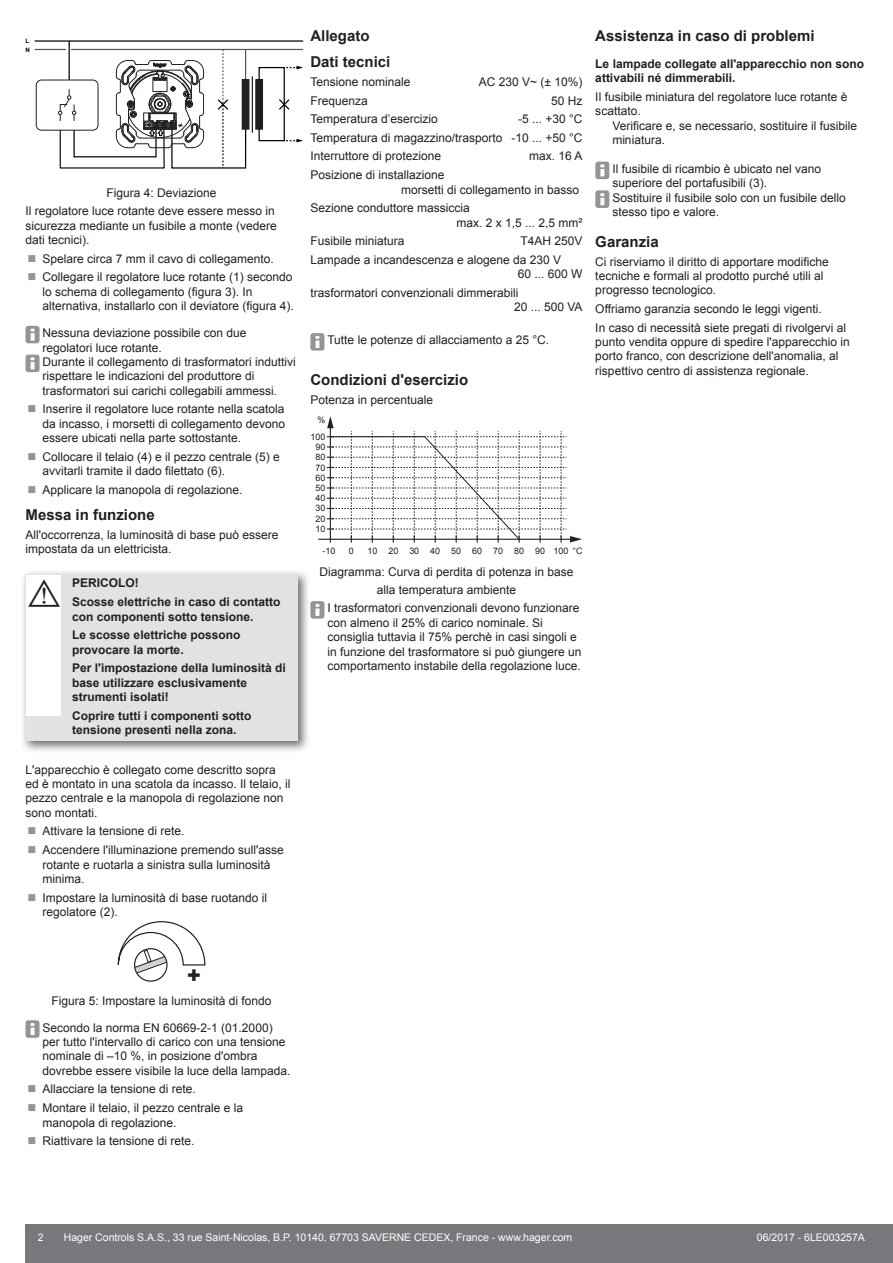
<style>
.page{position:relative;width:893px;height:1263px;background:#fff}
.page>*{position:absolute;margin:0;border:0;box-sizing:border-box;transform-origin:0 0}
.t1{font:27px "Hager";color:#231f20}
.t2{font:900 21.9px "Arial";color:#231f20}
.t3{font:700 15px/26.5px "Arial";color:#231f20}
.t4{font:12px/14.4px "Arial";color:#231f20}
.t5{font:700 12px/18.6px "Arial";color:#231f20}
.t6{font:10.5px "Arial";color:#fff}
.t7{font:8.85px/10.2px "Arial";color:#231f20;text-align:justify}
.t8{font:700 6.15px/8.4px "Arial";color:#000001}
.s1{color:#939598}
</style>
<div class="page">
<div style="left:26px;top:1225px;width:867px;height:38px;background:#76787b"></div>
<hr style="left:35px;top:40px;width:268px;height:2px;background:#000001">
<hr style="left:35px;top:49px;width:268px;height:1px;background:#57585f">
<hr style="left:69px;top:41px;width:1px;height:39px;background:#000001">
<div style="left:36px;top:80px;width:62px;height:50px;border:1px solid #231f20;border-radius:5px"></div>
<div style="left:242px;top:79px;width:7px;height:51px;border:1px solid #231f20"></div>
<div style="left:256px;top:80px;width:6px;height:49px;background:#231f20"></div>
<div style="left:255px;top:79px;width:8px;height:51px;border:1px solid #231f20"></div>
<hr style="left:252px;top:76px;width:1px;height:57px;background:#231f20">
<svg style="left:258px;top:66px;width:45px;height:76px"></svg>
<svg style="left:58px;top:48px;width:189px;height:121px"></svg>
<div style="left:26px;top:326px;width:14px;height:17px;background:#939598;border-radius:3px"></div>
<svg style="left:30px;top:328px;width:5px;height:13px"></svg>
<div style="left:26px;top:355px;width:14px;height:17px;background:#939598;border-radius:3px"></div>
<svg style="left:30px;top:357px;width:5px;height:12px"></svg>
<img style="left:23px;top:572px;width:285px;height:179px">
<div style="left:26px;top:574px;width:272px;height:166px;background:#e1e2e4"></div>
<div style="left:26px;top:575px;width:35px;height:141px;background:#fff"></div>
<svg style="left:118px;top:921px;width:87px;height:61px"></svg>
<div style="left:26px;top:1020px;width:14px;height:18px;background:#939598;border-radius:3px"></div>
<svg style="left:30px;top:1023px;width:5px;height:12px"></svg>
<div style="left:310px;top:333px;width:14px;height:18px;background:#939598;border-radius:3px"></div>
<svg style="left:315px;top:336px;width:5px;height:12px"></svg>
<hr style="left:319px;top:539px;width:253px;height:1px;background:#231f20">
<svg style="left:327px;top:416px;width:255px;height:126px"></svg>
<div style="left:310px;top:601px;width:14px;height:18px;background:#939598;border-radius:3px"></div>
<svg style="left:315px;top:604px;width:5px;height:12px"></svg>
<div style="left:595px;top:162px;width:14px;height:17px;background:#939598;border-radius:3px"></div>
<svg style="left:600px;top:164px;width:4px;height:12px"></svg>
<div style="left:595px;top:190px;width:14px;height:18px;background:#939598;border-radius:3px"></div>
<svg style="left:600px;top:193px;width:4px;height:12px"></svg>
<p class="t8" style="left:26px;top:37px;width:6px">L<br>N</p>
<p class="t4" style="left:26px;top:183px;width:251px;line-height:18.6px;text-indent:81px">Figura 4: Deviazione<br>Il regolatore luce rotante deve essere messo in</p>
<p class="t4" style="left:26px;top:218px;width:253px">sicurezza mediante un fusibile a monte (vedere dati tecnici).</p>
<p class="t4" style="left:28px;top:251px;width:248px"><span class="s1">■</span> Spelare circa 7 mm il cavo di collegamento.</p>
<p class="t4" style="left:43px;top:270px;width:253px;text-indent:-15px"><span class="s1">■</span> Collegare il regolatore luce rotante (1) secondo lo schema di collegamento (figura 3). In alternativa, installarlo con il deviatore (figura 4).</p>
<p class="t4" style="left:43px;top:326px;width:255px">Nessuna deviazione possibile con due regolatori luce rotante.<br>Durante il collegamento di trasformatori induttivi rispettare le indicazioni del produttore di trasformatori sui carichi collegabili ammessi.</p>
<p class="t4" style="left:43px;top:402px;width:244px;text-align:justify;text-indent:-15px"><span class="s1">■</span> Inserire il regolatore luce rotante nella scatola da incasso, i morsetti di collegamento devono essere ubicati nella parte sottostante.</p>
<p class="t4" style="left:42px;top:449px;width:239px;text-indent:-15px"><span class="s1">■</span> Collocare il telaio (4) e il pezzo centrale (5) e avvitarli tramite il dado filettato (6).</p>
<p class="t4" style="left:28px;top:483px;width:216px"><span class="s1">■</span> Applicare la manopola di regolazione.</p>
<p class="t3" style="left:26px;top:502px;width:131px">Messa in funzione</p>
<p class="t4" style="left:26px;top:528px;width:255px">All'occorrenza, la luminosità di base può essere impostata da un elettricista.</p>
<p class="t5" style="left:72px;top:574px;width:210px">PERICOLO!<br>Scosse elettriche in caso di contatto</p>
<p class="t5" style="left:72px;top:607px;width:183px">con componenti sotto tensione.<br>Le scosse elettriche possono</p>
<p class="t5" style="left:72px;top:640px;width:215px">provocare la morte.<br>Per l'impostazione della luminosità di</p>
<p class="t5" style="left:72px;top:676px;width:176px;line-height:14.4px">base utilizzare esclusivamente strumenti isolati!</p>
<p class="t5" style="left:72px;top:709px;width:181px;line-height:14.4px">Coprire tutti i componenti sotto tensione presenti nella zona.</p>
<h1 class="t1" style="left:26px;top:579px;width:35px">ç</h1>
<p class="t4" style="left:26px;top:762px;width:266px">L'apparecchio è collegato come descritto sopra ed è montato in una scatola da incasso. Il telaio, il pezzo centrale e la manopola di regolazione non sono montati.</p>
<p class="t4" style="left:28px;top:824px;width:158px"><span class="s1">■</span> Attivare la tensione di rete.</p>
<p class="t4" style="left:43px;top:843px;width:243px;text-indent:-15px"><span class="s1">■</span> Accendere l'illuminazione premendo sull'asse rotante e ruotarla a sinistra sulla luminosità minima.</p>
<p class="t4" style="left:42px;top:890px;width:226px;text-indent:-15px"><span class="s1">■</span> Impostare la luminosità di base ruotando il regolatore (2).</p>
<p class="t3" style="left:310px;top:23px;width:82px">Allegato<br>Dati tecnici</p>
<p class="t4" style="left:310px;top:75px;width:102px">Tensione nominale</p>
<p class="t4" style="left:479px;top:75px;width:105px">AC 230 V~ (± 10%)</p>
<p class="t4" style="left:310px;top:93px;width:59px">Frequenza</p>
<p class="t4" style="left:551px;top:93px;width:33px">50 Hz</p>
<p class="t4" style="left:310px;top:112px;width:129px">Temperatura d’esercizio</p>
<p class="t4" style="left:310px;top:110px;width:274px;line-height:18.6px;text-align:justify;text-indent:208px">-5 ... +30 °C Temperatura di magazzino/trasporto -10 ... +50 °C Interruttore di protezione</p>
<p class="t4" style="left:529px;top:149px;width:55px">max. 16 A</p>
<p class="t4" style="left:401px;top:168px;width:180px;text-indent:-91px">Posizione di installazione<br>morsetti di collegamento in basso</p>
<p class="t4" style="left:456px;top:201px;width:128px;text-indent:-146px">Sezione conduttore massiccia<br>max. 2 x 1,5 ... 2,5 mm²</p>
<p class="t4" style="left:310px;top:234px;width:96px">Fusibile miniatura</p>
<p class="t4" style="left:310px;top:232px;width:274px;line-height:18.6px;text-indent:210px">T4AH 250V<br>Lampade a incandescenza e alogene da 230 V</p>
<p class="t4" style="left:310px;top:265px;width:274px;line-height:18.6px;text-indent:207px">60 ... 600 W trasformatori convenzionali dimmerabili</p>
<p class="t4" style="left:514px;top:300px;width:70px">20 ... 500 VA</p>
<p class="t4" style="left:327px;top:333px;width:223px">Tutte le potenze di allacciamento a 25 °C.</p>
<p class="t3" style="left:310px;top:367px;width:159px">Condizioni d'esercizio</p>
<p class="t4" style="left:310px;top:393px;width:124px">Potenza in percentuale</p>
<p class="t7" style="left:317px;top:414px;width:9px">%</p>
<p class="t7" style="left:315px;top:442px;width:11px">90<br>80<br>70</p>
<p class="t7" style="left:310px;top:432px;width:16px">100</p>
<p class="t7" style="left:315px;top:473px;width:11px">60</p>
<p class="t7" style="left:315px;top:483px;width:11px">50</p>
<p class="t7" style="left:315px;top:493px;width:11px">40</p>
<p class="t7" style="left:315px;top:503px;width:11px">30</p>
<p class="t7" style="left:315px;top:513px;width:11px">20</p>
<p class="t7" style="left:315px;top:524px;width:11px">10</p>
<p class="t7" style="left:323px;top:546px;width:14px">-10</p>
<p class="t7" style="left:573px;top:546px;width:12px">°C</p>
<p class="t7" style="left:349px;top:546px;width:6px">0</p>
<p class="t7" style="left:367px;top:546px;width:203px">10 20 30 40 50 60 70 80 90 100</p>
<p class="t4" style="left:319px;top:565px;width:256px">Diagramma: Curva di perdita di potenza in base</p>
<p class="t4" style="left:377px;top:583px;width:141px">alla temperatura ambiente</p>
<p class="t4" style="left:327px;top:601px;width:254px">I trasformatori convenzionali devono funzionare</p>
<p class="t4" style="left:327px;top:615px;width:256px">con almeno il 25% di carico nominale. Si consiglia tuttavia il 75% perchè in casi singoli e in funzione del trasformatore si può giungere un comportamento instabile della regolazione luce.</p>
<p class="t3" style="left:595px;top:23px;width:221px">Assistenza in caso di problemi</p>
<p class="t5" style="left:595px;top:57px;width:270px;line-height:14.4px">Le lampade collegate all'apparecchio non sono attivabili né dimmerabili.</p>
<p class="t4" style="left:595px;top:90px;width:254px">Il fusibile miniatura del regolatore luce rotante è scattato.</p>
<p class="t4" style="left:612px;top:118px;width:246px">Verificare e, se necessario, sostituire il fusibile miniatura.</p>
<p class="t4" style="left:612px;top:162px;width:235px">Il fusibile di ricambio è ubicato nel vano superiore del portafusibili (3).<br>Sostituire il fusibile solo con un fusibile dello stesso tipo e valore.</p>
<p class="t3" style="left:595px;top:229px;width:65px">Garanzia</p>
<p class="t4" style="left:595px;top:254px;width:235px">Ci riserviamo il diritto di apportare modifiche tecniche e formali al prodotto purché utili al progresso tecnologico.</p>
<p class="t4" style="left:595px;top:300px;width:252px;line-height:18.6px">Offriamo garanzia secondo le leggi vigenti.<br>In caso di necessità siete pregati di rivolgervi al</p>
<p class="t4" style="left:595px;top:335px;width:256px">punto vendita oppure di spedire l'apparecchio in porto franco, con descrizione dell'anomalia, al rispettivo centro di assistenza regionale.</p>
<h2 class="t2" style="left:187px;top:959px;width:16px">+</h2>
<p class="t4" style="left:52px;top:993px;width:222px">Figura 5: Impostare la luminosità di fondo</p>
<p class="t4" style="left:43px;top:1020px;width:250px">Secondo la norma EN 60669-2-1 (01.2000) per tutto l'intervallo di carico con una tensione nominale di –10 %, in posizione d'ombra dovrebbe essere visibile la luce della lampada.</p>
<p class="t4" style="left:28px;top:1082px;width:170px"><span class="s1">■</span> Allacciare la tensione di rete.</p>
<p class="t4" style="left:42px;top:1101px;width:202px;text-indent:-15px"><span class="s1">■</span> Montare il telaio, il pezzo centrale e la manopola di regolazione.</p>
<p class="t4" style="left:28px;top:1134px;width:168px"><span class="s1">■</span> Riattivare la tensione di rete.</p>
<p class="t6" style="left:38px;top:1230px;width:7px">2</p>
<p class="t6" style="left:64px;top:1230px;width:510px">Hager Controls S.A.S., 33 rue Saint-Nicolas, B.P. 10140, 67703 SAVERNE CEDEX, France - www.hager.com</p>
<p class="t6" style="left:757px;top:1230px;width:109px">06/2017 - 6LE003257A</p>
</div>
